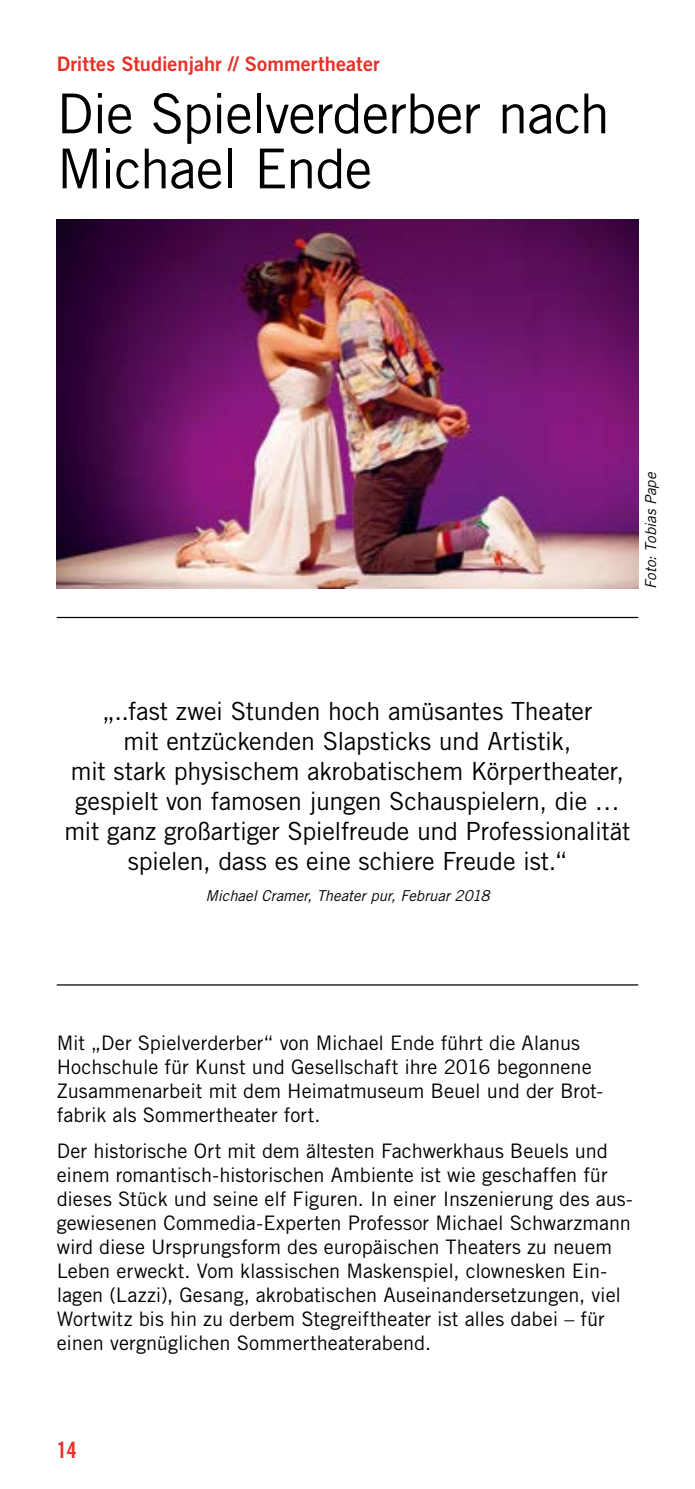
<style>
.page{position:relative;width:695px;height:1489px;background:#fff}
.page>*{position:absolute;margin:0;border:0;box-sizing:border-box;transform-origin:0 0}
.t1{font:55px/55px "Trade Gothic LT Std";letter-spacing:-.025em;color:#000}
.t2{font:25px/30px "Trade Gothic LT Std";letter-spacing:-.01em;color:#000;text-align:center}
.t3{font:22.5px "Trade Gothic LT Std Bd Cn 20";color:#e73027}
.t4{font:20px/24px "Trade Gothic LT Std";color:#000}
.t5{font:20px "Trade Gothic LT Std Bd 2";letter-spacing:.005em;color:#e73027}
.t6{font:italic 15px "Trade Gothic LT Std";color:#000}
</style>
<div class="page">
<hr style="left:57px;top:617px;width:581px;height:1px;background:#000">
<hr style="left:57px;top:984px;width:581px;height:1px;background:#000">
<img style="left:57px;top:220px;width:581px;height:368px">
<p class="t5" style="left:57px;top:52px;width:324px">Drittes Studienjahr // Sommertheater</p>
<h1 class="t1" style="left:57px;top:85px;width:554px">Die Spielverderber nach<br>Michael Ende</h1>
<p class="t6" style="left:641px;top:588px;width:118px;rotate:-90deg">Foto: Tobias Pape</p>
<p class="t2" style="left:64px;top:695px;width:567px">„..fast zwei Stunden hoch amüsantes Theater<br>mit entzückenden Slapsticks und Artistik,<br>mit stark physischem akrobatischem Körpertheater, gespielt von famosen jungen Schauspielern, die … mit ganz großartiger Spielfreude und Professionalität spielen, dass es eine schiere Freude ist.“</p>
<p class="t6" style="left:205px;top:886px;width:286px">Michael Cramer, Theater pur, Februar 2018</p>
<p class="t4" style="left:57px;top:1030px;width:546px">Mit „Der Spielverderber“ von Michael Ende führt die Alanus Hochschule für Kunst und Gesellschaft ihre 2016 begonnene Zusammenarbeit mit dem Heimatmuseum Beuel und der Brot&shy;fabrik als Sommertheater fort.</p>
<p class="t4" style="left:57px;top:1138px;width:577px">Der historische Ort mit dem ältesten Fachwerkhaus Beuels und einem romantisch-historischen Ambiente ist wie geschaffen für dieses Stück und seine elf Figuren. In einer Inszenierung des aus&shy;gewiesenen Commedia-Experten Professor Michael Schwarzmann wird diese Ursprungsform des europäischen Theaters zu neuem Leben erweckt. Vom klassischen Maskenspiel, clownesken Ein&shy;lagen (Lazzi), Gesang, akrobatischen Auseinandersetzungen, viel Wortwitz bis hin zu derbem Stegreiftheater ist alles dabei – für einen vergnüglichen Sommertheaterabend.</p>
<p class="t3" style="left:57px;top:1436px;width:21px">14</p>
</div>
